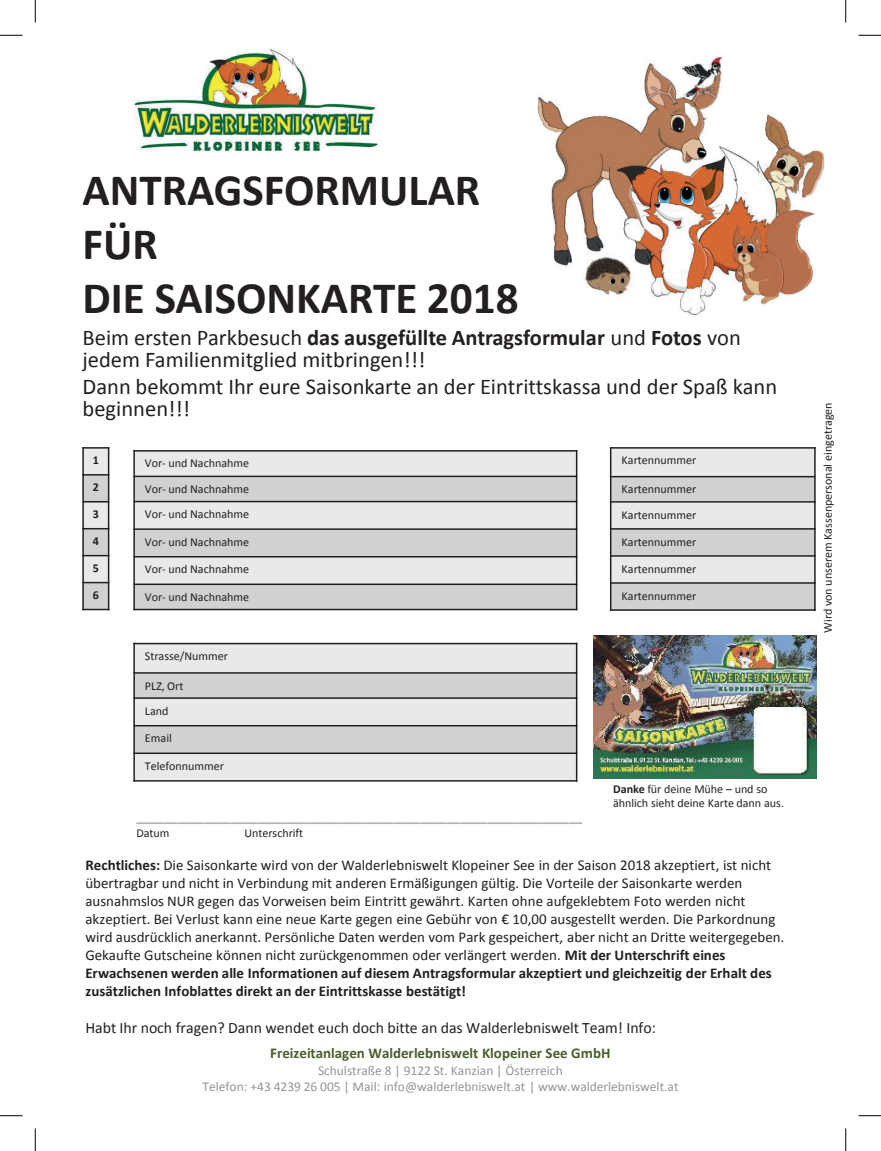
<style>
.page{position:relative;width:881px;height:1151px;background:#fff}
.page>*{position:absolute;margin:0;border:0;box-sizing:border-box;transform-origin:0 0}
.t1{font:700 45px/54px "Calibri";color:#231f20}
.t2{font:27px "Calibri";color:#b2b3b7}
.t3{font:22.5px/21.6px "Calibri";color:#231f20}
.t4{font:15.9px "Calibri";color:#231f20}
.t5{font:15px/18px "Calibri";color:#231f20}
.t6{font:700 15px "Calibri";color:#495f2d}
.t7{font:13.5px/16.2px "Calibri";color:#939598;text-align:center}
.t8{font:12px/25.2px "Calibri";letter-spacing:-.005em;color:#231f20}
.t9{font:700 12px "Calibri";color:#231f20}
.s1{font-size:45.15px}
.s2{font-weight:700}
</style>
<div class="page">
<img style="left:134px;top:48px;width:244px;height:102px">
<img style="left:537px;top:56px;width:288px;height:260px">
<div style="left:610px;top:448px;width:204px;height:28px;background:#e8e9ea"></div>
<div style="left:610px;top:476px;width:204px;height:26px;background:#d0d1d3"></div>
<div style="left:610px;top:502px;width:204px;height:27px;background:#e8e9ea"></div>
<div style="left:610px;top:529px;width:204px;height:27px;background:#d0d1d3"></div>
<div style="left:610px;top:556px;width:204px;height:27px;background:#e8e9ea"></div>
<div style="left:610px;top:583px;width:204px;height:27px;background:#d0d1d3"></div>
<hr style="left:610px;top:476px;width:205px;height:1px;background:#231f20">
<hr style="left:610px;top:501px;width:205px;height:1px;background:#231f20">
<hr style="left:610px;top:528px;width:205px;height:1px;background:#231f20">
<hr style="left:610px;top:555px;width:205px;height:1px;background:#231f20">
<hr style="left:610px;top:582px;width:205px;height:1px;background:#231f20">
<hr style="left:610px;top:447px;width:1px;height:164px;background:#231f20">
<hr style="left:814px;top:447px;width:1px;height:164px;background:#231f20">
<hr style="left:610px;top:447px;width:205px;height:1px;background:#231f20">
<hr style="left:610px;top:609px;width:205px;height:2px;background:#231f20">
<div style="left:134px;top:451px;width:442px;height:25px;background:#e8e9ea"></div>
<div style="left:134px;top:476px;width:442px;height:25px;background:#d0d1d3"></div>
<div style="left:134px;top:501px;width:442px;height:28px;background:#e8e9ea"></div>
<div style="left:134px;top:529px;width:442px;height:28px;background:#d0d1d3"></div>
<div style="left:134px;top:557px;width:442px;height:27px;background:#e8e9ea"></div>
<div style="left:134px;top:584px;width:442px;height:25px;background:#d0d1d3"></div>
<hr style="left:133px;top:475px;width:444px;height:2px;background:#231f20">
<hr style="left:133px;top:501px;width:444px;height:1px;background:#231f20">
<hr style="left:133px;top:528px;width:444px;height:2px;background:#231f20">
<hr style="left:133px;top:556px;width:444px;height:1px;background:#231f20">
<hr style="left:133px;top:583px;width:444px;height:2px;background:#231f20">
<hr style="left:133px;top:450px;width:2px;height:160px;background:#231f20">
<hr style="left:576px;top:450px;width:1px;height:160px;background:#231f20">
<hr style="left:133px;top:450px;width:444px;height:1px;background:#231f20">
<hr style="left:133px;top:609px;width:444px;height:1px;background:#231f20">
<div style="left:83px;top:448px;width:26px;height:27px;background:#e8e9ea"></div>
<div style="left:83px;top:475px;width:26px;height:27px;background:#d0d1d3"></div>
<div style="left:83px;top:502px;width:26px;height:26px;background:#e8e9ea"></div>
<div style="left:83px;top:528px;width:26px;height:27px;background:#d0d1d3"></div>
<div style="left:83px;top:555px;width:26px;height:27px;background:#e8e9ea"></div>
<div style="left:83px;top:582px;width:26px;height:27px;background:#d0d1d3"></div>
<svg style="left:84px;top:474px;width:24px;height:1px"></svg>
<svg style="left:84px;top:501px;width:24px;height:1px"></svg>
<svg style="left:84px;top:528px;width:24px;height:1px"></svg>
<svg style="left:84px;top:555px;width:24px;height:1px"></svg>
<svg style="left:84px;top:582px;width:24px;height:1px"></svg>
<hr style="left:82px;top:447px;width:2px;height:163px;background:#231f20">
<hr style="left:108px;top:447px;width:1px;height:163px;background:#231f20">
<svg style="left:82px;top:447px;width:26px;height:1px"></svg>
<svg style="left:82px;top:609px;width:26px;height:1px"></svg>
<div style="left:134px;top:643px;width:442px;height:30px;background:#e8e9ea"></div>
<div style="left:134px;top:673px;width:442px;height:25px;background:#d0d1d3"></div>
<div style="left:134px;top:698px;width:442px;height:27px;background:#e8e9ea"></div>
<div style="left:134px;top:725px;width:442px;height:28px;background:#d0d1d3"></div>
<div style="left:134px;top:753px;width:442px;height:28px;background:#e8e9ea"></div>
<hr style="left:133px;top:672px;width:444px;height:1px;background:#231f20">
<hr style="left:133px;top:697px;width:444px;height:2px;background:#231f20">
<hr style="left:133px;top:725px;width:444px;height:1px;background:#231f20">
<hr style="left:133px;top:752px;width:444px;height:2px;background:#231f20">
<hr style="left:133px;top:643px;width:2px;height:138px;background:#231f20">
<hr style="left:576px;top:643px;width:1px;height:138px;background:#231f20">
<hr style="left:133px;top:643px;width:444px;height:1px;background:#231f20">
<hr style="left:133px;top:780px;width:444px;height:1px;background:#231f20">
<img style="left:593px;top:635px;width:223px;height:143px">
<svg style="left:0;top:35px;width:22px;height:1px"></svg>
<svg style="left:858px;top:35px;width:23px;height:1px"></svg>
<svg style="left:0;top:1115px;width:22px;height:1px"></svg>
<svg style="left:858px;top:1115px;width:23px;height:1px"></svg>
<svg style="left:35px;top:0;width:1px;height:22px"></svg>
<svg style="left:35px;top:1128px;width:1px;height:23px"></svg>
<svg style="left:845px;top:0;width:1px;height:22px"></svg>
<svg style="left:845px;top:1128px;width:1px;height:23px"></svg>
<h1 class="t1" style="left:83px;top:161px;width:437px">ANTRAGSFORMULAR<br>FÜR<br>DIE SAISONKARTE <span class="s1">2018</span></h1>
<h1 class="t1" style="left:495px;top:269px;width:24px">5</h1>
<h3 class="t3" style="left:83px;top:326px;width:659px">Beim ersten Parkbesuch <span class="s2">das ausgefüllte Antragsformular</span> und <span class="s2">Fotos</span> von jedem Familienmitglied mitbringen!!!</h3>
<h3 class="t3" style="left:83px;top:375px;width:696px">Dann bekommt Ihr eure Saisonkarte an der Eintrittskassa und der Spaß kann beginnen!!!</h3>
<p class="t8" style="left:621px;top:447px;width:76px">Kartennummer</p>
<p class="t8" style="left:621px;top:476px;width:76px">Kartennummer<br>Kartennummer</p>
<p class="t8" style="left:621px;top:528px;width:76px">Kartennummer</p>
<p class="t8" style="left:621px;top:555px;width:76px">Kartennummer</p>
<p class="t8" style="left:621px;top:582px;width:76px">Kartennummer</p>
<p class="t9" style="left:93px;top:453px;width:8px">1</p>
<p class="t9" style="left:93px;top:480px;width:8px">2</p>
<p class="t9" style="left:93px;top:507px;width:8px">3</p>
<p class="t9" style="left:93px;top:534px;width:8px">4</p>
<p class="t9" style="left:93px;top:561px;width:8px">5</p>
<p class="t9" style="left:93px;top:588px;width:8px">6</p>
<p class="t8" style="left:145px;top:450px;width:106px;text-align:justify">Vor- und Nachnahme Vor- und Nachnahme Vor- und Nachnahme</p>
<p class="t8" style="left:145px;top:528px;width:106px">Vor- und Nachnahme</p>
<p class="t8" style="left:145px;top:556px;width:106px">Vor- und Nachnahme</p>
<p class="t8" style="left:145px;top:584px;width:106px">Vor- und Nachnahme</p>
<p class="t8" style="left:145px;top:643px;width:85px">Strasse/Nummer</p>
<p class="t8" style="left:145px;top:672px;width:40px">PLZ, Ort<br>Land</p>
<p class="t8" style="left:145px;top:725px;width:28px">Email</p>
<p class="t8" style="left:145px;top:753px;width:80px">Telefonnummer</p>
<h2 class="t2" style="left:136px;top:793px;width:447px">_________________________________</h2>
<p class="t8" style="left:136px;top:820px;width:35px">Datum</p>
<p class="t8" style="left:244px;top:820px;width:60px">Unterschrift</p>
<p class="t8" style="left:613px;top:781px;width:172px;line-height:14.4px"><span class="s2">Danke</span> für deine Mühe – und so ähnlich sieht deine Karte dann aus.</p>
<p class="t5" style="left:85px;top:855px;width:700px;text-indent:557px">5 akzeptiert, ist nicht übertragbar und nicht in Verbindung mit anderen Ermäßigungen gültig. Die Vorteile der Saisonkarte werden ausnahmslos NUR gegen das Vorweisen beim Eintritt gewährt. Karten ohne aufgeklebtem Foto werden nicht akzeptiert. Bei Verlust kann eine neue Karte gegen eine Gebühr von € 10,00 ausgestellt werden. Die Parkordnung wird ausdrücklich anerkannt. Persönliche Daten werden vom Park gespeichert, aber nicht an Dritte weitergegeben.<br>Gekaufte Gutscheine können nicht zurückgenommen oder verlängert werden. <span class="s2">Mit der Unterschrift eines Erwachsenen werden alle Informationen auf diesem Antragsformular akzeptiert und gleichzeitig der Erhalt des zusätzlichen Infoblattes direkt an der Eintrittskasse bestätigt!</span></p>
<p class="t4" style="left:85px;top:1018px;width:572px">Habt Ihr noch fragen? Dann wendet euch doch bitte an das Walderlebniswelt Team! Info:</p>
<p class="t5" style="left:85px;top:855px;width:566px"><span class="s2">Rechtliches:</span> Die Saisonkarte wird von der Walderlebniswelt Klopeiner See in der Saison 2018</p>
<p class="t6" style="left:270px;top:1043px;width:342px">Freizeitanlagen Walderlebniswelt Klopeiner See GmbH</p>
<p class="t7" style="left:202px;top:1061px;width:477px">Schulstraße 8 | 9122 St. Kanzian | Österreich<br>Telefon: +43 4239 26 005 | Mail: info@walderlebniswelt.at | www.walderlebniswelt.at</p>
<p class="t8" style="left:814px;top:633px;width:232px;rotate:-90deg">Wird von unserem Kassenpersonal eingetragen</p>
</div>
